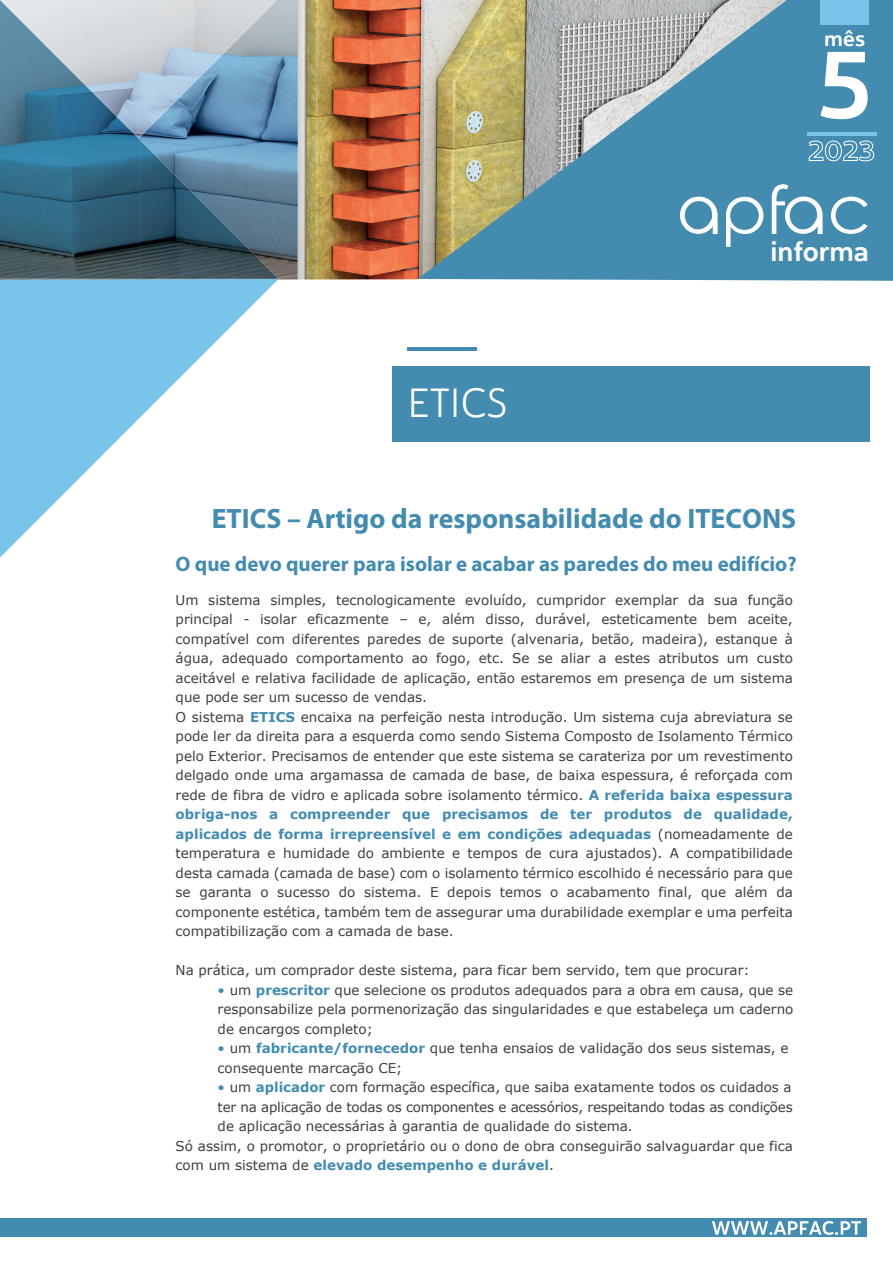
<style>
.page{position:relative;width:893px;height:1263px;background:#fff}
.page>*{position:absolute;margin:0;border:0;box-sizing:border-box;transform-origin:0 0}
.t1{font:94.5px "Yorkten Nor Med";color:#fff}
.t2{font:40.5px "Yorkten Nor Lig";color:#fff}
.t3{font:700 28.05px "Myriad Pro";color:#438cb0}
.t4{font:27.3px "Yorkten Nor Med";color:#fff}
.t5{font:700 21px "Myriad Pro";color:#438cb0}
.t6{font:21px "Yorkten Nor Med";color:#fff}
.t7{font:13.5px/19.5px "Verdana";color:#3e3e3f}
.t8{font:13.5px "Verdana";letter-spacing:-.02em;color:#3e3e3f}
.t9{font:700 13.5px "Verdana";color:#438cb0}
.s1{font-weight:700;color:#438cb0}
.s2{color:#438cb0}
.s3{font-weight:400;color:#3e3e3f}
</style>
<div class="page">
<div style="left:703px;top:0;width:190px;height:281px;background:#438cb0"></div>
<div style="left:392px;top:366px;width:478px;height:75px;background:#438cb0"></div>
<hr style="left:407px;top:348px;width:69px;height:3px;background:#438cb0">
<svg style="left:787px;top:184px;width:36px;height:50px"></svg>
<svg style="left:831px;top:197px;width:36px;height:37px"></svg>
<hr style="left:808px;top:132px;width:69px;height:3px;background:#7ac3e9">
<img style="left:140px;top:0;width:647px;height:280px">
<svg style="left:0;top:279px;width:279px;height:279px"></svg>
<img style="left:0;top:0;width:93px;height:279px">
<img style="left:93px;top:138px;width:47px;height:141px">
<img style="left:139px;top:139px;width:47px;height:140px">
<img style="left:185px;top:186px;width:48px;height:93px">
<img style="left:232px;top:232px;width:47px;height:47px">
<img style="left:1px;top:0;width:276px;height:138px">
<svg style="left:808px;top:140px;width:66px;height:22px"></svg>
<div style="left:0;top:1218px;width:867px;height:18px;background:#438cb0"></div>
<svg style="left:712px;top:1221px;width:149px;height:14px"></svg>
<div style="left:820px;top:0;width:49px;height:24px;background:#7ac3e9"></div>
<h3 class="t6" style="left:824px;top:25px;width:43px">mês</h3>
<h1 class="t1" style="left:818px;top:22px;width:55px">5</h1>
<h2 class="t2" style="left:408px;top:378px;width:101px">ETICS</h2>
<h3 class="t4" style="left:770px;top:233px;width:100px">informa</h3>
<h3 class="t3" style="left:212px;top:502px;width:586px">ETICS – Artigo da responsabilidade do ITECONS</h3>
<h3 class="t5" style="left:176px;top:552px;width:623px">O que devo querer para isolar e acabar as paredes do meu edifício?</h3>
<p class="t7" style="left:176px;top:590px;width:619px">Um sistema simples, tecnologicamente evoluído, cumpridor exemplar da sua função principal - isolar eficazmente – e, além disso, durável, esteticamente bem aceite, compatível com diferentes paredes de suporte (alvenaria, betão, madeira), estanque à água, adequado comportamento ao fogo, etc. Se se aliar a estes atributos um custo aceitável e relativa facilidade de aplicação, então estaremos em presença de um sistema que pode ser um sucesso de vendas.<br>O sistema <span class="s1">ETICS</span> encaixa na perfeição nesta introdução. Um sistema cuja abreviatura se pode ler da direita para a esquerda como sendo Sistema Composto de Isolamento Térmico pelo Exterior. Precisamos de entender que este sistema se carateriza por um revestimento delgado onde uma argamassa de camada de base, de baixa espessura, é reforçada com rede de fibra de vidro e aplicada sobre isolamento térmico. <span class="s1">A referida baixa espessura obriga-nos a compreender que precisamos de ter produtos de qualidade, aplicados de forma irrepreensível e em condições adequadas</span> (nomeadamente de temperatura e humidade do ambiente e tempos de cura ajustados). A compatibilidade desta camada (camada de base) com o isolamento térmico escolhido é necessário para que se garanta o sucesso do sistema. E depois temos o acabamento final, que além da componente estética, também tem de assegurar uma durabilidade exemplar e uma perfeita compatibilização com a camada de base.</p>
<p class="t7" style="left:176px;top:960px;width:575px">Na prática, um comprador deste sistema, para ficar bem servido, tem que procurar:</p>
<p class="t7" style="left:218px;top:980px;width:577px;text-align:justify"><span class="s2">•</span> um <span class="s1">prescritor</span> que selecione os produtos adequados para a obra em causa, que se responsabilize pela pormenorização das singularidades e que estabeleça um caderno de encargos completo;</p>
<p class="t7" style="left:218px;top:1038px;width:572px"><span class="s2">•</span> um <span class="s1">fabricante/fornecedor</span> que tenha ensaios de validação dos seus sistemas, e consequente marcação CE;</p>
<p class="t7" style="left:218px;top:1078px;width:575px"><span class="s2">•</span> um <span class="s1">aplicador</span> com formação específica, que saiba exatamente todos os cuidados a</p>
<p class="t8" style="left:218px;top:1098px;width:577px">ter na aplicação de todas os componentes e acessórios, respeitando todas as condições</p>
<p class="t7" style="left:218px;top:1117px;width:417px">de aplicação necessárias à garantia de qualidade do sistema.</p>
<p class="t7" style="left:176px;top:1136px;width:619px">Só assim, o promotor, o proprietário ou o dono de obra conseguirão salvaguardar que fica</p>
<p class="t9" style="left:176px;top:1156px;width:380px"><span class="s3">com um sistema de</span> elevado desempenho e durável<span class="s3">.</span></p>
</div>
